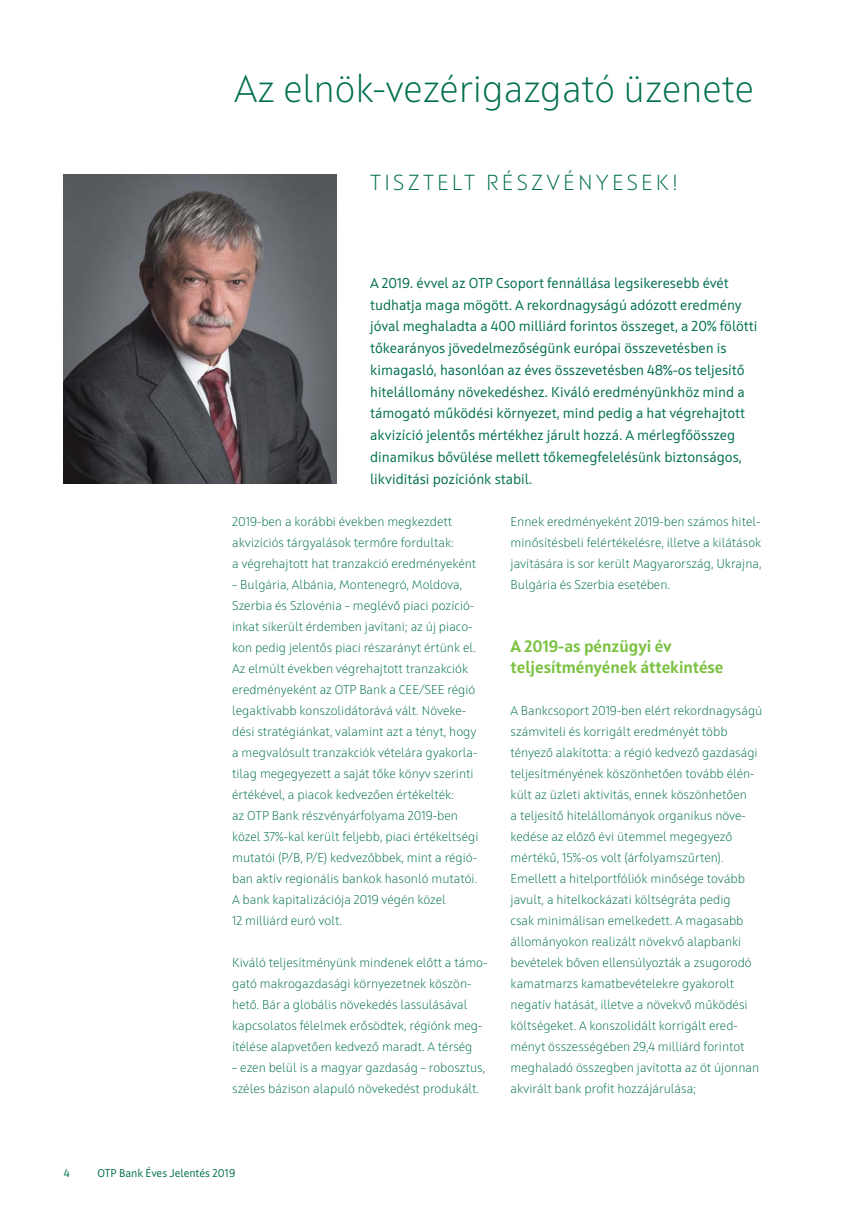
<style>
.page{position:relative;width:851px;height:1217px;background:#fff}
.page>*{position:absolute;margin:0;border:0;box-sizing:border-box;transform-origin:0 0}
.t1{font:300 38.25px "Squad";color:#006f51}
.t2{font:300 21.75px "Squad";letter-spacing:.15em;color:#006f51}
.t3{font:700 16.5px/21px "Squad";color:#7bc142}
.t4{font:14.25px/21.8px "Squad";color:#006f51}
.t5{font:300 12.75px/21px "Squad";color:#006f51}
.t6{font:11.25px "Squad";color:#006f51}
</style>
<div class="page">
<img style="left:64px;top:174px;width:272px;height:309px">
<h1 class="t1" style="left:234px;top:70px;width:521px">Az elnök-vezérigazgató üzenete</h1>
<h2 class="t2" style="left:370px;top:171px;width:309px">TISZTELT RÉSZVÉNYESEK!</h2>
<p class="t4" style="left:370px;top:272px;width:388px">A 2019. évvel az OTP Csoport fennállása legsikeresebb évét tudhatja maga mögött. A rekordnagyságú adózott eredmény jóval meghaladta a 400 milliárd forintos összeget, a 20% fölötti tőkearányos jövedelmezőségünk európai összevetésben is kimagasló, hasonlóan az éves összevetésben 48%-os teljesítő hitelállomány növekedéshez. Kiváló eredményünkhöz mind a támogató működési környezet, mind pedig a hat végrehajtott akvizíció jelentős mértékhez járult hozzá. A mérlegfőösszeg dinamikus bővülése mellett tőkemegfelelésünk biztonságos, likviditási pozíciónk stabil.</p>
<p class="t5" style="left:232px;top:511px;width:245px">2019-ben a korábbi években megkezdett akvizíciós tárgyalások termőre fordultak:<br>a végrehajtott hat tranzakció eredményeként</p>
<p class="t5" style="left:232px;top:574px;width:248px">– Bulgária, Albánia, Montenegró, Moldova, Szerbia és Szlovénia – meglévő piaci pozíció&shy;inkat sikerült érdemben javítani; az új piaco&shy;kon pedig jelentős piaci részarányt értünk el.<br>Az elmúlt években végrehajtott tranzakciók eredményeként az OTP Bank a CEE/SEE régió legaktívabb konszolidátorává vált. Növeke&shy;dési stratégiánkat, valamint azt a tényt, hogy a megvalósult tranzakciók vételára gyakorla&shy;tilag megegyezett a saját tőke könyv szerinti értékével, a piacok kedvezően értékelték:<br>az OTP Bank részvényárfolyama 2019-ben közel 37%-kal került feljebb, piaci értékeltségi mutatói (P/B, P/E) kedvezőbbek, mint a régió&shy;ban aktív regionális bankok hasonló mutatói.<br>A bank kapitalizációja 2019 végén közel<br>12 milliárd euró volt.</p>
<p class="t5" style="left:232px;top:952px;width:257px">Kiváló teljesítményünk mindenek előtt a támo&shy;gató makrogazdasági környezetnek köszön&shy;hető. Bár a globális növekedés lassulásával kapcsolatos félelmek erősödtek, régiónk meg&shy;ítélése alapvetően kedvező maradt. A térség</p>
<p class="t5" style="left:232px;top:1057px;width:254px">– ezen belül is a magyar gazdaság – robosztus, széles bázison alapuló növekedést produkált.</p>
<p class="t5" style="left:510px;top:511px;width:252px;text-align:justify">Ennek eredményeként 2019-ben számos hitel&shy;minősítésbeli felértékelésre, illetve a kilátások javítására is sor került Magyarország, Ukrajna, Bulgária és Szerbia esetében.</p>
<p class="t3" style="left:510px;top:636px;width:214px">A 2019-as pénzügyi év teljesítményének áttekintése</p>
<p class="t5" style="left:510px;top:700px;width:253px">A Bankcsoport 2019-ben elért rekordnagyságú számviteli és korrigált eredményét több tényező alakította: a régió kedvező gazdasági teljesítményének köszönhetően tovább élén&shy;kült az üzleti aktivitás, ennek köszönhetően<br>a teljesítő hitelállományok organikus növe&shy;kedése az előző évi ütemmel megegyező mértékű, 15%-os volt (árfolyamszűrten).<br>Emellett a hitelportfóliók minősége tovább javult, a hitelkockázati költségráta pedig<br>csak minimálisan emelkedett. A magasabb állományokon realizált növekvő alapbanki bevételek bőven ellensúlyozták a zsugorodó kamatmarzs kamatbevételekre gyakorolt negatív hatását, illetve a növekvő működési költségeket. A konszolidált korrigált ered&shy;ményt összességében 29,4 milliárd forintot meghaladó összegben javította az öt újonnan akvirált bank profit hozzájárulása;</p>
<p class="t6" style="left:64px;top:1167px;width:7px">4</p>
<p class="t6" style="left:97px;top:1167px;width:139px">OTP Bank Éves Jelentés 2019</p>
</div>
